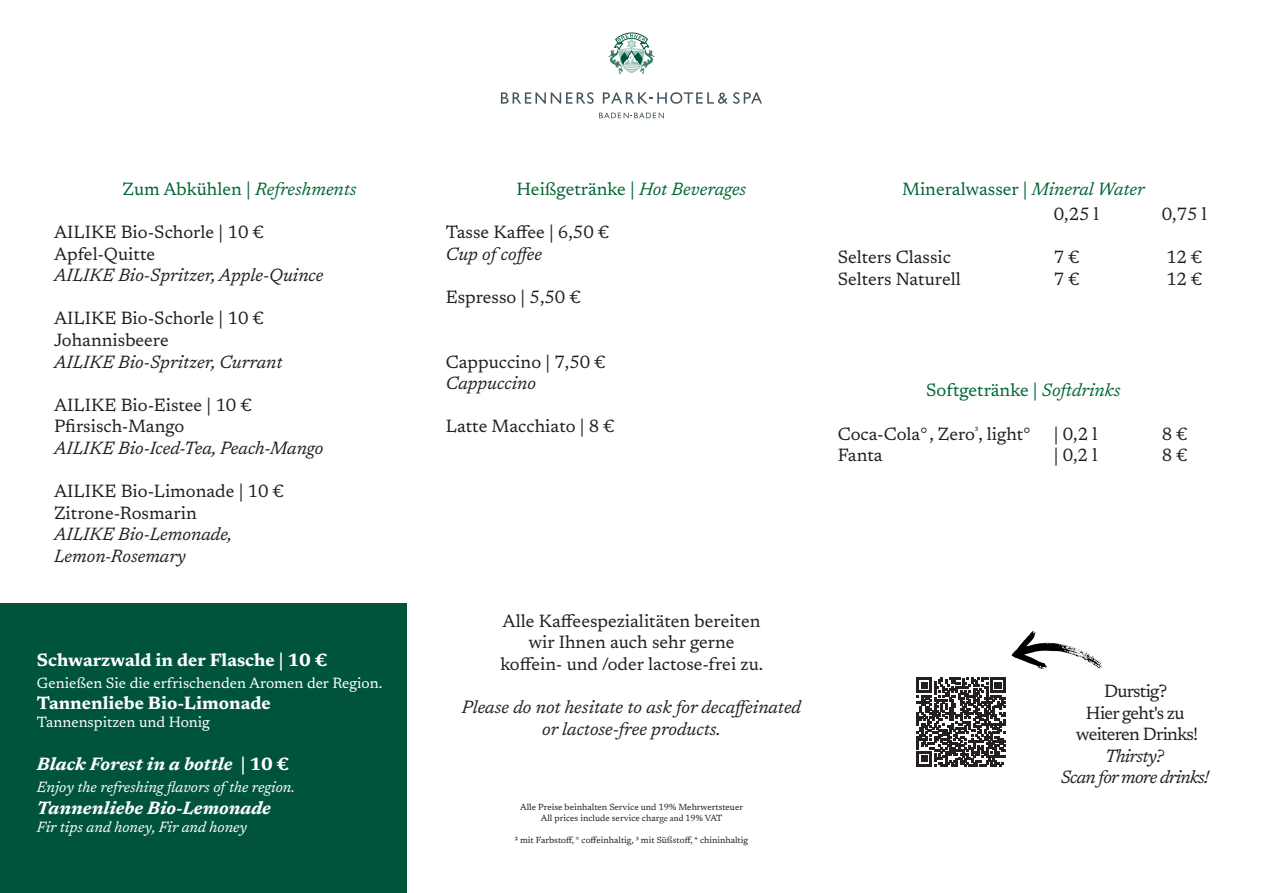
<style>
.page{position:relative;width:1263px;height:893px;background:#fff}
.page>*{position:absolute;margin:0;border:0;box-sizing:border-box;transform-origin:0 0}
.t1{font:18px/21.6px "Newsreader";color:#231f20}
.t2{font:italic 18px/21.6px "Newsreader";color:#231f20}
.t3{font:18px "Newsreader";color:#063}
.t4{font:700 18px "Newsreader";color:#fff}
.t5{font:italic 700 18px "Newsreader";color:#fff}
.t6{font:18px "Newsreader";letter-spacing:-.04em;color:#231f20}
.t7{font:italic 18px "Newsreader";letter-spacing:-.04em;color:#231f20}
.t8{font:15px "Newsreader";color:#fff}
.t9{font:italic 15px "Newsreader";color:#fff}
.t10{font:9px "Newsreader";color:#231f20}
.s1{font-style:italic}
.s2{font-style:normal}
.s3{font-family:"Rongel"}
</style>
<div class="page">
<div style="left:0;top:604px;width:406px;height:289px;background:#00543c"></div>
<svg style="left:599px;top:113px;width:65px;height:5px"></svg>
<svg style="left:501px;top:92px;width:93px;height:12px"></svg>
<svg style="left:603px;top:92px;width:159px;height:12px"></svg>
<svg style="left:608px;top:33px;width:47px;height:42px"></svg>
<svg style="left:917px;top:631px;width:186px;height:135px"></svg>
<p class="t3" style="left:123px;top:176px;width:236px">Zum Abkühlen | <span class="s1">Refreshments</span></p>
<p class="t1" style="left:54px;top:220px;width:211px">AILIKE Bio-Schorle | 10 €</p>
<p class="t2" style="left:54px;top:242px;width:271px"><span class="s2">Apfel-Quitte<br></span>AILIKE Bio-Spritzer, Apple-Quince</p>
<p class="t1" style="left:54px;top:307px;width:211px">AILIKE Bio-Schorle | 10 €</p>
<p class="t1" style="left:54px;top:328px;width:116px">Johannisbeere</p>
<p class="t2" style="left:54px;top:350px;width:230px">AILIKE Bio-Spritzer, Currant</p>
<p class="t1" style="left:54px;top:393px;width:199px">AILIKE Bio-Eistee | 10 €</p>
<p class="t1" style="left:54px;top:415px;width:132px">Pfirsisch-Mango</p>
<p class="t2" style="left:54px;top:436px;width:271px">AILIKE Bio-Iced-Tea, Peach-Mango</p>
<p class="t1" style="left:54px;top:479px;width:231px">AILIKE Bio-Limonade | 10 €</p>
<p class="t1" style="left:54px;top:501px;width:144px">Zitrone-Rosmarin</p>
<p class="t2" style="left:54px;top:523px;width:180px">AILIKE Bio-Lemonade,</p>
<p class="t2" style="left:54px;top:544px;width:134px">Lemon-Rosemary</p>
<p class="t4" style="left:37px;top:647px;width:291px">Schwarzwald in der Flasche | 10 €</p>
<p class="t8" style="left:37px;top:672px;width:347px">Genießen Sie die erfrischenden Aromen der Region.</p>
<p class="t4" style="left:37px;top:690px;width:235px">Tannenliebe Bio-Limonade</p>
<p class="t8" style="left:37px;top:711px;width:174px">Tannenspitzen und Honig</p>
<p class="t5" style="left:37px;top:751px;width:253px">Black Forest in a bottle <span class="s2">| 10 €</span></p>
<p class="t9" style="left:37px;top:776px;width:259px">Enjoy the refreshing flavors of the region.</p>
<p class="t5" style="left:37px;top:795px;width:235px">Tannenliebe Bio-Lemonade</p>
<p class="t9" style="left:37px;top:816px;width:212px">Fir tips and honey, Fir and honey</p>
<p class="t3" style="left:517px;top:176px;width:231px">Heißgetränke | <span class="s1">Hot Beverages</span></p>
<p class="t1" style="left:446px;top:220px;width:164px">Tasse Kaffee | 6,50 €<br><span class="s1">Cup of coffee</span></p>
<p class="t1" style="left:446px;top:285px;width:136px">Espresso | 5,50 €</p>
<p class="t1" style="left:446px;top:350px;width:161px">Cappuccino | 7,50 €<br><span class="s1">Cappuccino</span></p>
<p class="t1" style="left:446px;top:415px;width:170px">Latte Macchiato | 8 €</p>
<p class="t3" style="left:902px;top:176px;width:244px">Mineralwasser | <span class="s1">Mineral Water</span></p>
<p class="t1" style="left:1054px;top:202px;width:47px">0,25 l</p>
<p class="t1" style="left:1162px;top:202px;width:47px">0,75 l</p>
<p class="t1" style="left:838px;top:245px;width:115px">Selters Classic</p>
<p class="t1" style="left:1054px;top:245px;width:27px">7 €</p>
<p class="t1" style="left:1166px;top:245px;width:37px">12 €</p>
<p class="t1" style="left:838px;top:267px;width:125px">Selters Naturell</p>
<p class="t1" style="left:1054px;top:267px;width:27px">7 €</p>
<p class="t1" style="left:1166px;top:267px;width:37px">12 €</p>
<p class="t3" style="left:926px;top:378px;width:196px">Softgetränke | <span class="s1">Softdrinks</span></p>
<p class="t1" style="left:838px;top:422px;width:194px">Coca-Cola°, Zero<sup>³</sup>, light°</p>
<p class="t1" style="left:1054px;top:422px;width:45px">| 0,2 l</p>
<p class="t1" style="left:1162px;top:422px;width:27px">8 €</p>
<p class="t1" style="left:838px;top:443px;width:46px">Fanta</p>
<p class="t1" style="left:1054px;top:443px;width:45px">| 0,2 l</p>
<p class="t1" style="left:1162px;top:443px;width:27px">8 €</p>
<p class="t1" style="left:502px;top:609px;width:259px">Alle Kaffeespezialitäten bereiten</p>
<p class="t1" style="left:528px;top:631px;width:208px">wir Ihnen auch sehr gerne</p>
<p class="t1" style="left:500px;top:652px;width:264px">koffein- und /oder lactose-frei zu.</p>
<p class="t2" style="left:462px;top:695px;width:341px;text-align:center">Please do not hesitate to ask for decaffeinated or lactose-free products.</p>
<p class="t10" style="left:520px;top:801px;width:224px">Alle Preise beinhalten Service und 19% Mehrwertsteuer</p>
<p class="t10" style="left:541px;top:812px;width:183px">All prices include service char<span class="s3">ge and</span> 19% VAT</p>
<p class="t10" style="left:515px;top:833px;width:235px">² mit Farbstoff, ° coffeinhaltig, ³ mit Süßstoff, * chininhaltig</p>
<p class="t6" style="left:1104px;top:678px;width:65px">Durstig?</p>
<p class="t6" style="left:1086px;top:700px;width:100px">Hier geht's zu</p>
<p class="t6" style="left:1076px;top:721px;width:124px">weiteren Drinks!</p>
<p class="t7" style="left:1105px;top:743px;width:61px">Thirsty?</p>
<p class="t7" style="left:1061px;top:765px;width:150px">Scan for more drinks!</p>
</div>
